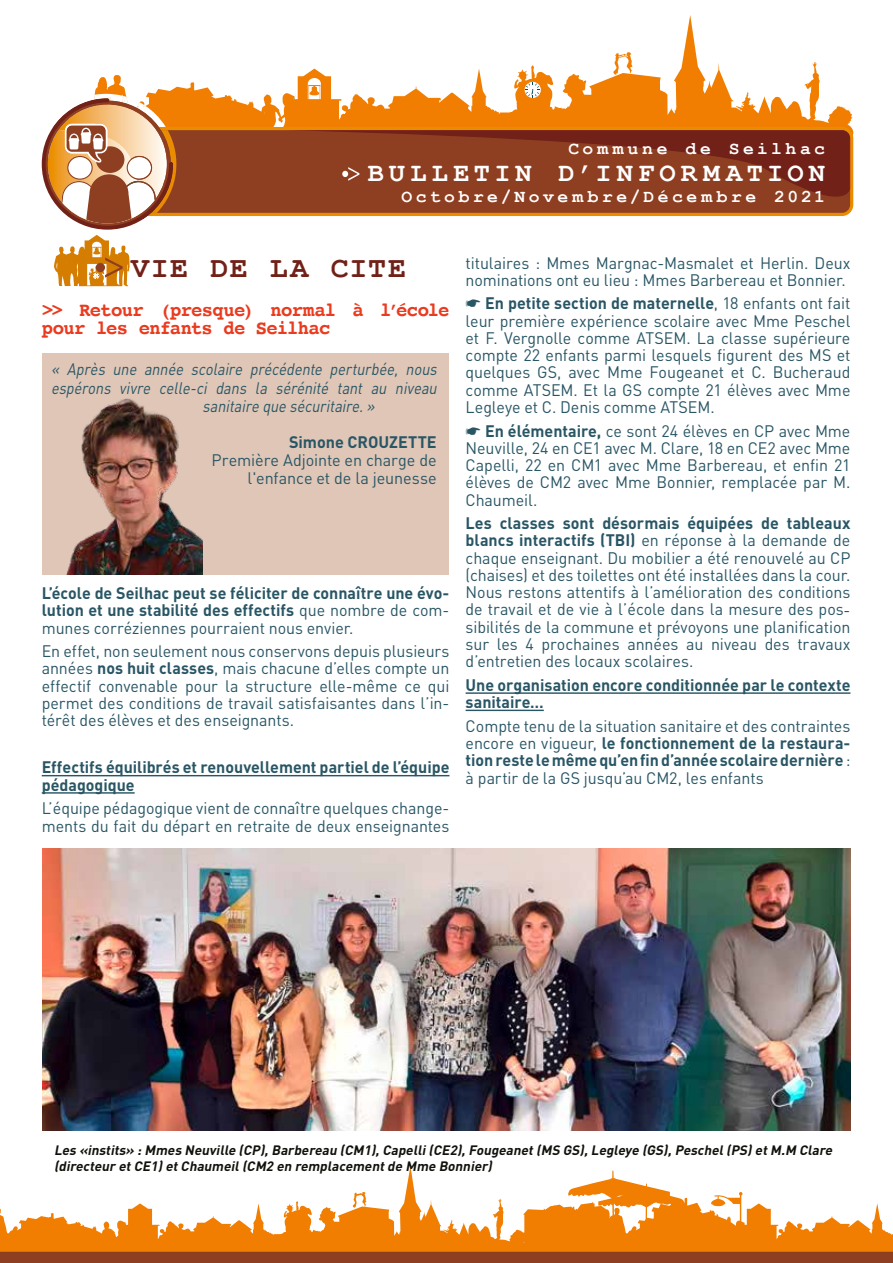
<style>
.page{position:relative;width:893px;height:1263px;background:#fff}
.page>*{position:absolute;margin:0;border:0;box-sizing:border-box;transform-origin:0 0}
.t1{font:700 30px "Courier New";letter-spacing:.045em;color:#712117}
.t2{font:700 27px "Courier New";letter-spacing:.185em;color:#fff}
.t3{font:700 19.5px/18px "Courier";letter-spacing:-.04em;color:#ea3b1f}
.t4{font:700 18px "Courier New";letter-spacing:.195em;color:#fff}
.t5{font:16.5px/17.2px "DIN";letter-spacing:-.005em;color:#295665;text-align:justify}
.t6{font:700 16.5px/17.2px "DIN";color:#295665}
.t7{font:italic 16.5px "DIN";color:#295665;scale:.88 1}
.t8{font:italic 700 13.5px/16.2px "DIN";color:#12120d}
.s1{font-weight:400}
.s2{font-weight:700}
</style>
<div class="page">
<div style="left:0;top:1248px;width:893px;height:15px;background:#8f3f21"></div>
<svg style="left:0;top:1166px;width:893px;height:86px"></svg>
<svg style="left:94px;top:15px;width:760px;height:123px"></svg>
<svg style="left:525px;top:82px;width:15px;height:15px"></svg>
<svg style="left:613px;top:52px;width:20px;height:23px"></svg>
<svg style="left:182px;top:127px;width:671px;height:89px;background:#a14e1a"></svg>
<svg style="left:278px;top:130px;width:573px;height:67px;background:#87371e"></svg>
<hr style="left:42px;top:775px;width:407px;height:1px;background:#295665">
<hr style="left:42px;top:792px;width:93px;height:2px;background:#295665">
<hr style="left:466px;top:692px;width:384px;height:2px;background:#295665">
<hr style="left:466px;top:710px;width:78px;height:1px;background:#295665">
<svg style="left:42px;top:94px;width:140px;height:192px"></svg>
<div style="left:43px;top:353px;width:406px;height:222px;background:#dfc6b7"></div>
<img style="left:66px;top:398px;width:136px;height:177px">
<img style="left:43px;top:848px;width:807px;height:283px">
<p class="t4" style="left:568px;top:137px;width:258px">Commune de Seilhac</p>
<p class="t4" style="left:402px;top:185px;width:425px">Octobre/Novembre/Décembre 2021</p>
<h2 class="t2" style="left:368px;top:156px;width:459px">BULLETIN D’INFORMATION</h2>
<h1 class="t1" style="left:131px;top:249px;width:276px">VIE DE LA CITE</h1>
<p class="t3" style="left:42px;top:300px;width:409px">&gt;&gt; Retour (presque) normal à l’école pour les enfants de Seilhac</p>
<p class="t7" style="left:51px;top:359px;width:444px">« Après une année scolaire précédente perturbée, nous</p>
<p class="t7" style="left:51px;top:377px;width:444px">espérons vivre celle-ci dans la sérénité tant au niveau</p>
<p class="t7" style="left:202px;top:396px;width:201px">sanitaire que sécuritaire.»</p>
<p class="t6" style="left:289px;top:433px;width:149px">Simone CROUZETTE</p>
<p class="t5" style="left:212px;top:451px;width:227px;line-height:18px;text-align:right">Première Adjointe en charge de l'enfance et de la jeunesse</p>
<p class="t6" style="left:42px;top:584px;width:409px;text-align:justify">L’école de Seilhac peut se féliciter de connaître une évo&shy;lution et une stabilité des effectifs <span class="s1">que nombre de com&shy;munes corréziennes pourraient nous envier.</span></p>
<p class="t5" style="left:42px;top:642px;width:409px">En effet, non seulement nous conservons depuis plusieurs années <span class="s2">nos huit classes</span>, mais chacune d’elles compte un effectif convenable pour la structure elle-même ce qui permet des conditions de travail satisfaisantes dans l’in&shy;térêt des élèves et des enseignants.</p>
<p class="t6" style="left:42px;top:758px;width:409px">Effectifs équilibrés et renouvellement partiel de l’équipe pédagogique</p>
<p class="t5" style="left:42px;top:799px;width:409px">L’équipe pédagogique vient de connaître quelques change&shy;ments du fait du départ en retraite de deux enseignantes</p>
<p class="t5" style="left:466px;top:254px;width:386px">titulaires : Mmes Margnac-Masmalet et Herlin. Deux nominations ont eu lieu : Mmes Barbereau et Bonnier.</p>
<p class="t5" style="left:466px;top:295px;width:386px">☛ <span class="s2">En petite section de maternelle</span>, 18 enfants ont fait leur première expérience scolaire avec Mme Peschel et F. Vergnolle comme ATSEM. La classe supérieure compte 22 enfants parmi lesquels figurent des MS et quelques GS, avec Mme Fougeanet et C. Bucheraud comme ATSEM. Et la GS compte 21 élèves avec Mme Legleye et C. Denis comme ATSEM.</p>
<p class="t5" style="left:466px;top:422px;width:386px">☛ <span class="s2">En élémentaire,</span> ce sont 24 élèves en CP avec Mme Neuville, 24 en CE1 avec M. Clare, 18 en CE2 avec Mme Capelli, 22 en CM1 avec Mme Barbereau, et enfin 21 élèves de CM2 avec Mme Bonnier, remplacée par M.<br>Chaumeil.</p>
<p class="t5" style="left:466px;top:514px;width:386px"><span class="s2">Les classes sont désormais équipées de tableaux blancs interactifs (TBI)</span> en réponse à la demande de chaque enseignant. Du mobilier a été renouvelé au CP (chaises) et des toilettes ont été installées dans la cour.<br>Nous restons attentifs à l’amélioration des conditions de travail et de vie à l’école dans la mesure des pos&shy;sibilités de la commune et prévoyons une planification sur les 4 prochaines années au niveau des travaux d’entretien des locaux scolaires.</p>
<p class="t6" style="left:466px;top:675px;width:386px">Une organisation encore conditionnée par le contexte sanitaire…</p>
<p class="t5" style="left:466px;top:717px;width:386px">Compte tenu de la situation sanitaire et des contraintes encore en vigueur, <span class="s2">le fonctionnement de la restaura&shy;tion reste le même qu’en fin d’année scolaire dernière</span> : à partir de la GS jusqu’au CM2, les enfants</p>
<p class="t8" style="left:54px;top:1141px;width:783px">Les «instits» :Mmes Neuville (CP),Barbereau (CM1),Capelli(CE2),Fougeanet(MS GS),Legleye (GS),Peschel(PS)etM.M Clare (directeur etCE1)etChaumeil(CM2 en remplacementde Mme Bonnier)</p>
</div>
